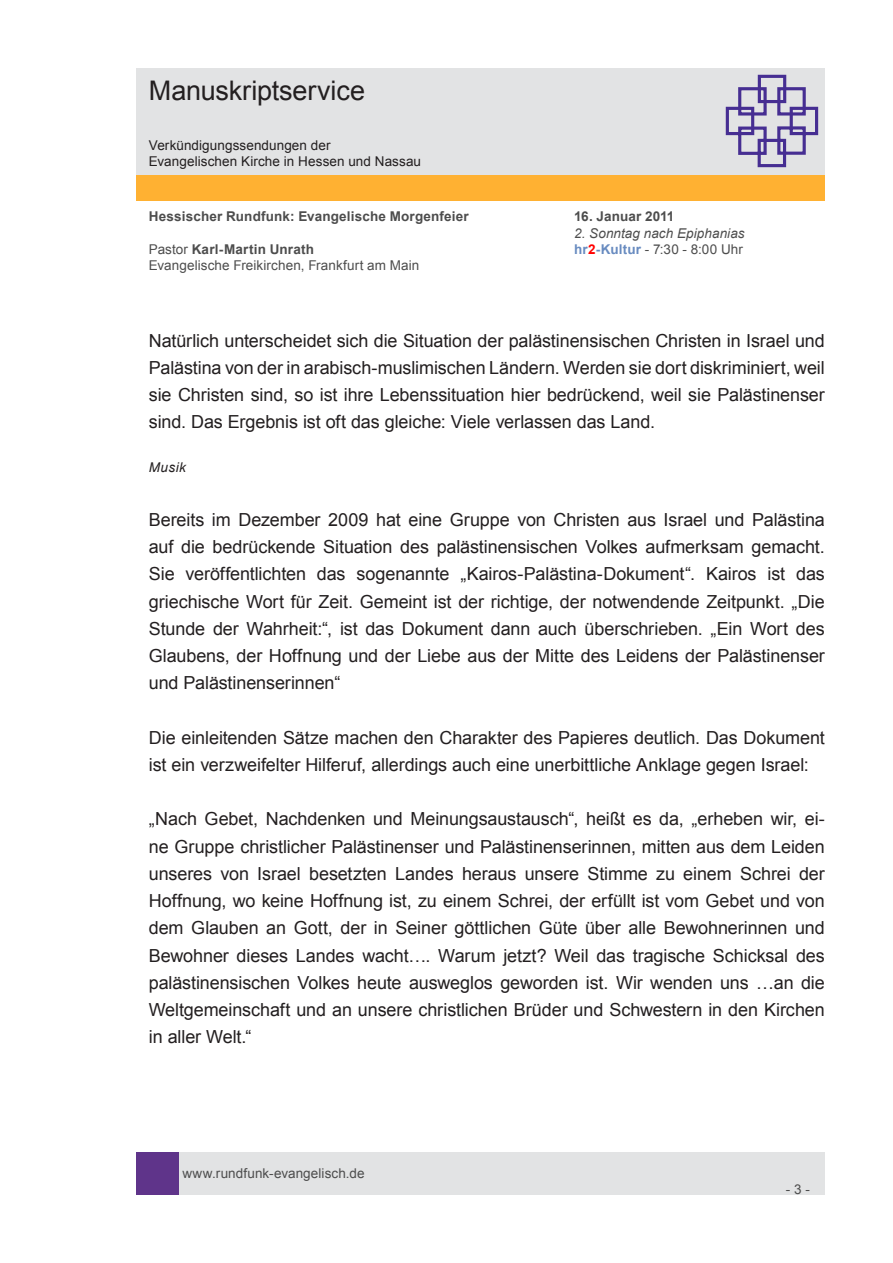
<style>
.page{position:relative;width:893px;height:1263px;background:#fff}
.page>*{position:absolute;margin:0;border:0;box-sizing:border-box;transform-origin:0 0}
.t1{font:27px "Arial";letter-spacing:-.005em;color:#231f20}
.t2{font:18px/27.2px "Arial";letter-spacing:-.005em;color:#231f20;text-align:justify}
.t3{font:13.5px "Arial";letter-spacing:.005em;color:#4d4d4d}
.t4{font:700 13.5px "Arial";letter-spacing:.015em;color:#4d4d4d}
.t5{font:13.5px/16.2px "Arial";letter-spacing:.005em;color:#231f20}
.t6{font:italic 13.5px "Arial";letter-spacing:.005em;color:#4d4d4d}
.t7{font:italic 13.5px "Arial";letter-spacing:.035em;color:#231f20}
.s1{font-weight:400}
.s2{font-weight:700;color:#688bc0}
.s3{font-weight:700;color:#f00}
</style>
<div class="page">
<div style="left:179px;top:1152px;width:646px;height:43px;background:#e2e3e4"></div>
<div style="left:136px;top:1152px;width:43px;height:43px;background:#5f348a"></div>
<div style="left:136px;top:175px;width:689px;height:26px;background:#ffb132"></div>
<div style="left:136px;top:68px;width:689px;height:106px;background:#e2e3e4"></div>
<svg style="left:725px;top:74px;width:94px;height:94px"></svg>
<h1 class="t1" style="left:149px;top:73px;width:218px">Manuskriptservice</h1>
<p class="t5" style="left:149px;top:137px;width:274px">Verkündigungssendungen der<br>Evangelischen Kirche in Hessen und Nassau</p>
<p class="t4" style="left:149px;top:208px;width:322px">Hessischer Rundfunk: Evangelische Morgenfeier</p>
<p class="t4" style="left:574px;top:208px;width:102px">16. Januar 2011</p>
<p class="t6" style="left:574px;top:224px;width:172px">2. Sonntag nach Epiphanias</p>
<p class="t4" style="left:149px;top:240px;width:167px"><span class="s1">Pastor</span> Karl-Martin Unrath</p>
<p class="t3" style="left:574px;top:240px;width:170px"><span class="s2">hr</span><span class="s3">2</span><span class="s2">-Kultur</span> - 7:30 - 8:00 Uhr</p>
<p class="t3" style="left:149px;top:256px;width:272px">Evangelische Freikirchen, Frankfurt am Main</p>
<p class="t2" style="left:149px;top:327px;width:677px">Natürlich unterscheidet sich die Situation der palästinensischen Christen in Israel und Palästina von der in arabisch-muslimischen Ländern. Werden sie dort diskriminiert, weil sie Christen sind, so ist ihre Lebenssituation hier bedrückend, weil sie Palästinenser sind. Das Ergebnis ist oft das gleiche: Viele verlassen das Land.</p>
<p class="t7" style="left:149px;top:458px;width:39px">Musik</p>
<p class="t2" style="left:149px;top:506px;width:678px">Bereits im Dezember 2009 hat eine Gruppe von Christen aus Israel und Palästina auf die bedrückende Situation des palästinensischen Volkes aufmerksam gemacht.<br>Sie veröffentlichten das sogenannte „Kairos-Palästina-Dokument“. Kairos ist das griechische Wort für Zeit. Gemeint ist der richtige, der notwendende Zeitpunkt. „Die Stunde der Wahrheit:“, ist das Dokument dann auch überschrieben. „Ein Wort des Glaubens, der Hoffnung und der Liebe aus der Mitte des Leidens der Palästinenser und Palästinenserinnen“</p>
<p class="t2" style="left:149px;top:724px;width:677px">Die einleitenden Sätze machen den Charakter des Papieres deutlich. Das Dokument ist ein verzweifelter Hilferuf, allerdings auch eine unerbittliche Anklage gegen Israel:</p>
<p class="t2" style="left:149px;top:806px;width:678px">„Nach Gebet, Nachdenken und Meinungsaustausch“, heißt es da, „erheben wir, ei&shy;ne Gruppe christlicher Palästinenser und Palästinenserinnen, mitten aus dem Leiden unseres von Israel besetzten Landes heraus unsere Stimme zu einem Schrei der Hoffnung, wo keine Hoffnung ist, zu einem Schrei, der erfüllt ist vom Gebet und von dem Glauben an Gott, der in Seiner göttlichen Güte über alle Bewohnerinnen und Bewohner dieses Landes wacht…. Warum jetzt? Weil das tragische Schicksal des palästinensischen Volkes heute ausweglos geworden ist. Wir wenden uns …an die Weltgemeinschaft und an unsere christlichen Brüder und Schwestern in den Kirchen in aller Welt.“</p>
<p class="t3" style="left:182px;top:1164px;width:184px">www.rundfunk-evangelisch.de</p>
<p class="t3" style="left:786px;top:1180px;width:26px">- 3 -</p>
</div>
